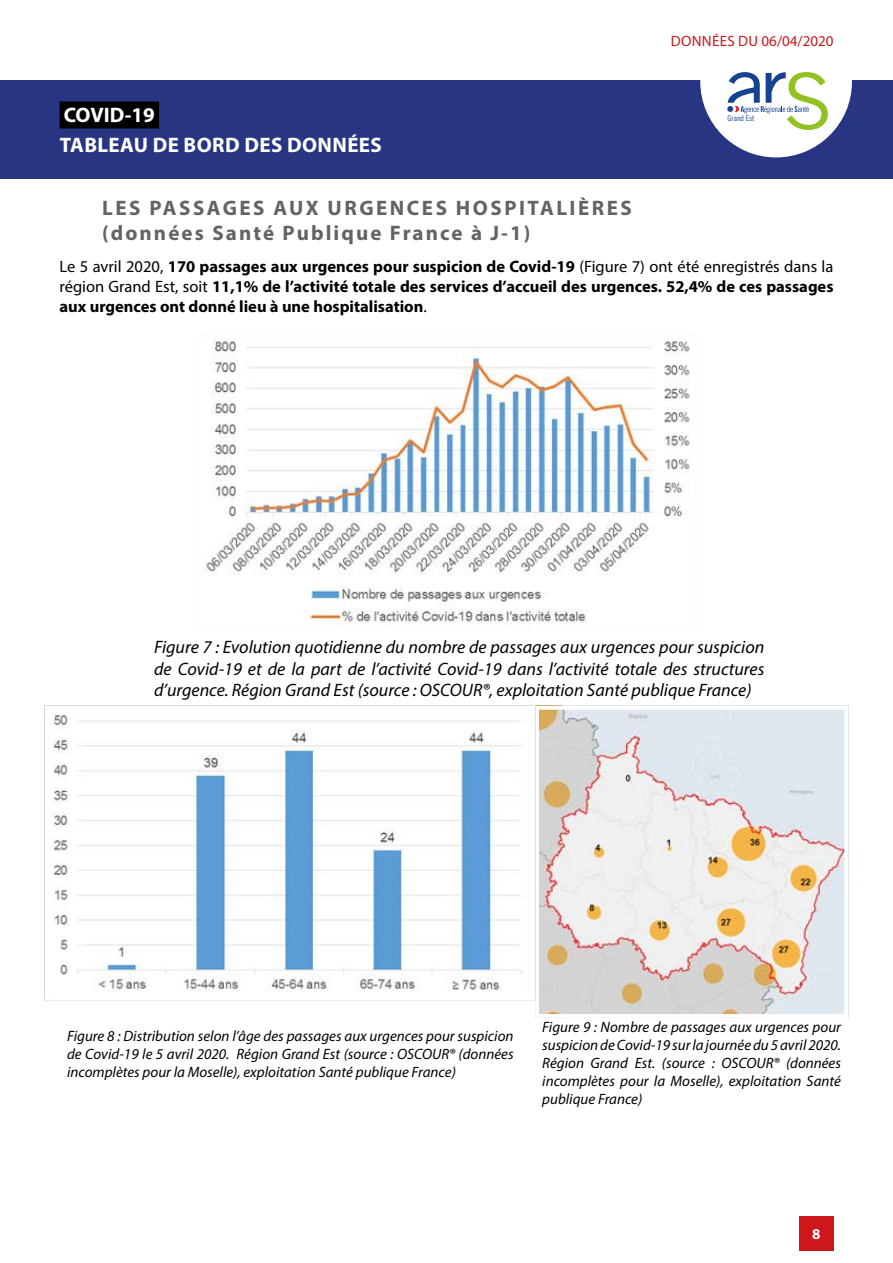
<style>
.page{position:relative;width:893px;height:1263px;background:#fff}
.page>*{position:absolute;margin:0;border:0;box-sizing:border-box;transform-origin:0 0}
.t1{font:700 21px/25.2px "Myriad Pro";letter-spacing:.11em;color:#646363}
.t2{font:700 21px/29.4px "Myriad Pro";letter-spacing:.02em;color:#fff}
.t3{font:italic 18px/21.6px "Myriad Pro";color:#000;text-align:justify}
.t4{font:700 16.5px/19.8px "Myriad Pro";color:#000;text-align:justify}
.t5{font:italic 15px/18px "Myriad Pro";color:#000;text-align:justify}
.t6{font:15px "Myriad Pro";letter-spacing:.02em;color:#cd171a}
.t7{font:700 15px "Myriad Pro";color:#fff}
.t8{font:7.8px "Trade Gothic LT Std Cn 18";color:#154390}
.s1{font-weight:400}
</style>
<div class="page">
<div style="left:0;top:80px;width:893px;height:99px;background:#283583"></div>
<div style="left:60px;top:101px;width:99px;height:27px;background:#000"></div>
<div style="left:700px;top:6px;width:152px;height:151px;background:#fff;border-radius:50%"></div>
<svg style="left:727px;top:72px;width:101px;height:58px"></svg>
<div style="left:799px;top:1216px;width:34px;height:34px;background:#cd171a"></div>
<img style="left:206px;top:340px;width:484px;height:289px">
<img style="left:540px;top:711px;width:303px;height:302px">
<div style="left:535px;top:706px;width:313px;height:312px;border:4px solid #fff"></div>
<img style="left:52px;top:715px;width:470px;height:277px">
<p class="t6" style="left:671px;top:31px;width:164px">DONNÉES DU 06/04/2020</p>
<h1 class="t2" style="left:60px;top:100px;width:324px">COVID-19<br>TABLEAU DE BORD DES DONNÉES</h1>
<p class="t8" style="left:728px;top:114px;width:28px">Grand Est</p>
<h1 class="t1" style="left:102px;top:194px;width:531px">LES PASSAGES AUX URGENCES HOSPITALIÈRES (données Santé Publique France à J-1)</h1>
<p class="t4" style="left:60px;top:256px;width:775px"><span class="s1">Le 5 avril 2020,</span> 170 passages aux urgences pour suspicion de Covid-19 <span class="s1">(Figure 7) ont été enregistrés dans la région Grand Est, soit</span> 11,1% de l’activité totale des services d’accueil des urgences. 52,4% de ces passages aux urgences ont donné lieu à une hospitalisation<span class="s1">.</span></p>
<p class="t3" style="left:154px;top:636px;width:612px">Figure 7 : Evolution quotidienne du nombre de passages aux urgences pour suspicion de Covid-19 et de la part de l’activité Covid-19 dans l’activité totale des structures d’urgence. Région Grand Est (source : OSCOUR®, exploitation Santé publique France)</p>
<p class="t5" style="left:67px;top:1027px;width:448px">Figure 8 : Distribution selon l’âge des passages aux urgences pour suspicion de Covid-19 le 5 avril 2020. Région Grand Est (source : OSCOUR® (données incomplètes pour la Moselle), exploitation Santé publique France)</p>
<p class="t5" style="left:542px;top:1018px;width:300px">Figure 9 : Nombre de passages aux urgences pour suspicion de Covid-19 sur la journée du 5 avril 2020.<br>Région Grand Est. (source : OSCOUR® (données incomplètes pour la Moselle), exploitation Santé publique France)</p>
<p class="t7" style="left:812px;top:1224px;width:10px">8</p>
</div>
